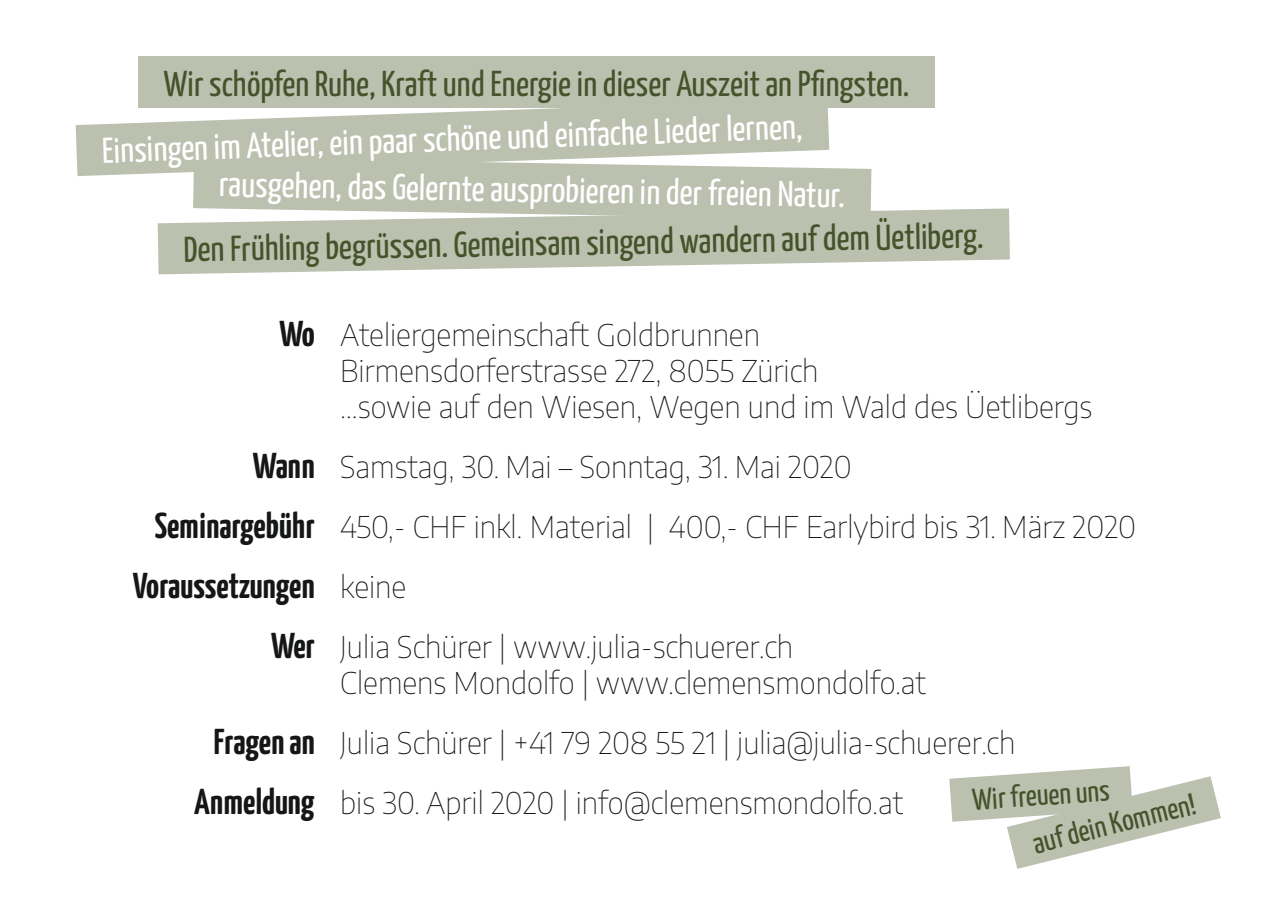
<style>
.page{position:relative;width:1276px;height:910px;background:#fff}
.page>*{position:absolute;margin:0;border:0;box-sizing:border-box;transform-origin:0 0}
.t1{font:36px "Yanone Kaffeesatz";color:#45532b}
.t2{font:36px "Yanone Kaffeesatz";color:#fff}
.t3{font:700 36px/60px "Yanone Kaffeesatz";color:#151616;text-align:right}
.t4{font:30.3px "Yanone Kaffeesatz";color:#45532b}
.t5{font:100 30px/60px "Encode Sans";color:#151616}
</style>
<div class="page">
<div style="left:193px;top:168px;width:678px;height:40px;background:#bbc0af"></div>
<div style="left:138px;top:57px;width:797px;height:51px;background:#bbc0af"></div>
<svg style="left:76px;top:108px;width:753px;height:68px;background:#c5c9bb"></svg>
<svg style="left:158px;top:208px;width:852px;height:66px;fill:#bbc0af"></svg>
<svg style="left:949px;top:766px;width:272px;height:103px"></svg>
<p class="t1" style="left:164px;top:61px;width:747px">Wir schöpfen Ruhe, Kraft und Energie in dieser Auszeit an Pfingsten.</p>
<p class="t2" style="left:101px;top:128px;width:702px;rotate:-2deg">Einsingen im Atelier, ein paar schöne und einfache Lieder lernen,</p>
<p class="t2" style="left:219px;top:162px;width:627px;rotate:1deg">rausgehen, das Gelernte ausprobieren in der freien Natur.</p>
<p class="t1" style="left:183px;top:227px;width:801px;rotate:-1deg">Den Frühling begrüssen. Gemeinsam singend wandern auf dem Üetliberg.</p>
<p class="t3" style="left:279px;top:304px;width:37px">Wo</p>
<p class="t3" style="left:133px;top:436px;width:183px">Wann<br>Seminargebühr<br>Voraussetzungen<br>Wer</p>
<p class="t3" style="left:194px;top:712px;width:122px;text-align:center">Fragen an<br>Anmeldung</p>
<p class="t5" style="left:340px;top:315px;width:753px;line-height:36px">Ateliergemeinschaft Goldbrunnen<br>Birmensdorferstrasse 272, 8055 Zürich<br>…sowie auf den Wiesen, Wegen und im Wald des Üetlibergs</p>
<p class="t5" style="left:340px;top:435px;width:797px">Samstag, 30. Mai – Sonntag, 31. Mai 2020<br>450,- CHF inkl. Material | 400,- CHF Earlybird bis 31. März 2020 keine<br>Julia Schürer | www.julia-schuerer.ch</p>
<p class="t5" style="left:340px;top:651px;width:676px">Clemens Mondolfo | www.clemensmondolfo.at<br>Julia Schürer | +41 79 208 55 21 | julia@julia-schuerer.ch bis 30. April 2020 | info@clemensmondolfo.at</p>
<p class="t4" style="left:971px;top:781px;width:139px;rotate:-4deg">Wir freuen uns</p>
<p class="t4" style="left:1028px;top:825px;width:168px;rotate:-14deg">auf dein Kommen!</p>
</div>
